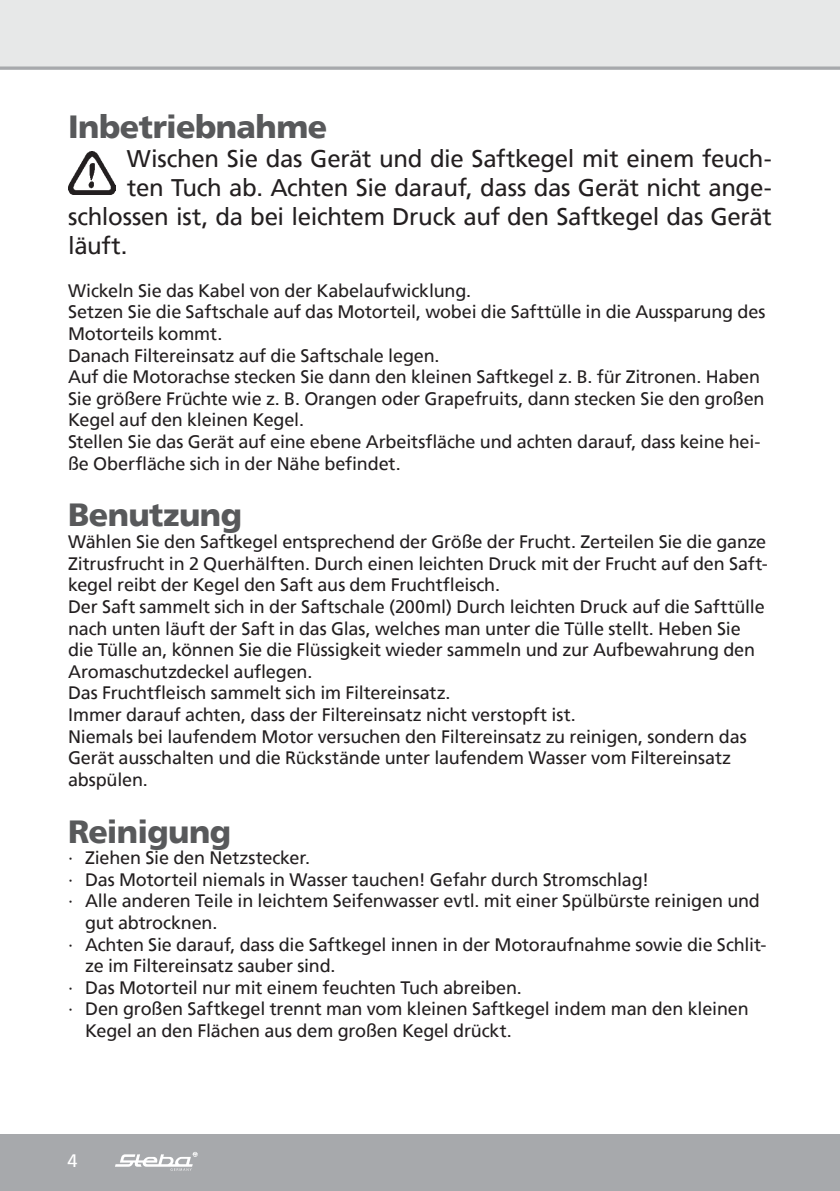
<style>
.page{position:relative;width:840px;height:1191px;background:#fff}
.page>*{position:absolute;margin:0;border:0;box-sizing:border-box;transform-origin:0 0}
.t1{font:900 32px "Frutiger";letter-spacing:-.02em;color:#58595b}
.t2{font:24px "Frutiger";letter-spacing:-.015em;color:#231f20}
.t3{font:18px/21.6px "Frutiger";letter-spacing:-.01em;color:#231f20}
.t4{font:18px "Frutiger";color:#fff}
</style>
<div class="page">
<div style="left:0;top:0;width:839px;height:68px;background:#e7e8e8"></div>
<hr style="left:839px;top:1134px;width:1px;height:57px;background:#a7a9ac">
<div style="left:0;top:1134px;width:839px;height:57px;background:#a7a9ac"></div>
<svg style="left:115px;top:1152px;width:82px;height:18px"></svg>
<svg style="left:0;top:66px;width:839px;height:4px;background:#b2b4b7"></svg>
<img style="left:68px;top:151px;width:48px;height:44px">
<h1 class="t1" style="left:68px;top:108px;width:261px">Inbetriebnahme</h1>
<h2 class="t2" style="left:127px;top:145px;width:646px">Wischen Sie das Gerät und die Saftkegel mit einem feuch-</h2>
<h2 class="t2" style="left:127px;top:173px;width:646px">ten Tuch ab. Achten Sie darauf, dass das Gerät nicht ange-</h2>
<h2 class="t2" style="left:68px;top:202px;width:704px">schlossen ist, da bei leichtem Druck auf den Saftkegel das Gerät</h2>
<h2 class="t2" style="left:68px;top:231px;width:61px">läuft.</h2>
<p class="t3" style="left:68px;top:279px;width:698px">Wickeln Sie das Kabel von der Kabelaufwicklung.<br>Setzen Sie die Saftschale auf das Motorteil, wobei die Safttülle in die Aussparung des Motorteils kommt.<br>Danach Filtereinsatz auf die Saftschale legen.<br>Auf die Motorachse stecken Sie dann den kleinen Saftkegel z. B. für Zitronen. Haben Sie größere Früchte wie z. B. Orangen oder Grapefruits, dann stecken Sie den großen Kegel auf den kleinen Kegel.<br>Stellen Sie das Gerät auf eine ebene Arbeitsfläche und achten darauf, dass keine hei&shy;ße Oberfläche sich in der Nähe befindet.</p>
<h1 class="t1" style="left:68px;top:496px;width:175px">Benutzung</h1>
<p class="t3" style="left:68px;top:531px;width:700px">Wählen Sie den Saftkegel entsprechend der Größe der Frucht. Zerteilen Sie die ganze Zitrusfrucht in 2 Querhälften. Durch einen leichten Druck mit der Frucht auf den Saft&shy;kegel reibt der Kegel den Saft aus dem Fruchtfleisch.<br>Der Saft sammelt sich in der Saftschale (200ml) Durch leichten Druck auf die Safttülle nach unten läuft der Saft in das Glas, welches man unter die Tülle stellt. Heben Sie die Tülle an, können Sie die Flüssigkeit wieder sammeln und zur Aufbewahrung den Aromaschutzdeckel auflegen.<br>Das Fruchtfleisch sammelt sich im Filtereinsatz.<br>Immer darauf achten, dass der Filtereinsatz nicht verstopft ist.<br>Niemals bei laufendem Motor versuchen den Filtereinsatz zu reinigen, sondern das Gerät ausschalten und die Rückstände unter laufendem Wasser vom Filtereinsatz abspülen.</p>
<h1 class="t1" style="left:68px;top:812px;width:165px">Reinigung</h1>
<p class="t3" style="left:68px;top:847px;width:243px">∙ Ziehen Sie den Netzstecker.</p>
<p class="t3" style="left:68px;top:868px;width:582px">∙ Das Motorteil niemals in Wasser tauchen! Gefahr durch Stromschlag!</p>
<p class="t3" style="left:68px;top:890px;width:693px">∙ Alle anderen Teile in leichtem Seifenwasser evtl. mit einer Spülbürste reinigen und</p>
<p class="t3" style="left:85px;top:911px;width:134px">gut abtrocknen.</p>
<p class="t3" style="left:68px;top:933px;width:699px">∙ Achten Sie darauf, dass die Saftkegel innen in der Motoraufnahme sowie die Schlit-</p>
<p class="t3" style="left:85px;top:955px;width:252px">ze im Filtereinsatz sauber sind.</p>
<p class="t3" style="left:68px;top:976px;width:455px">∙ Das Motorteil nur mit einem feuchten Tuch abreiben.</p>
<p class="t3" style="left:68px;top:998px;width:681px">∙ Den großen Saftkegel trennt man vom kleinen Saftkegel indem man den kleinen</p>
<p class="t3" style="left:85px;top:1019px;width:428px">Kegel an den Flächen aus dem großen Kegel drückt.</p>
<p class="t4" style="left:67px;top:1149px;width:12px">4</p>
</div>
